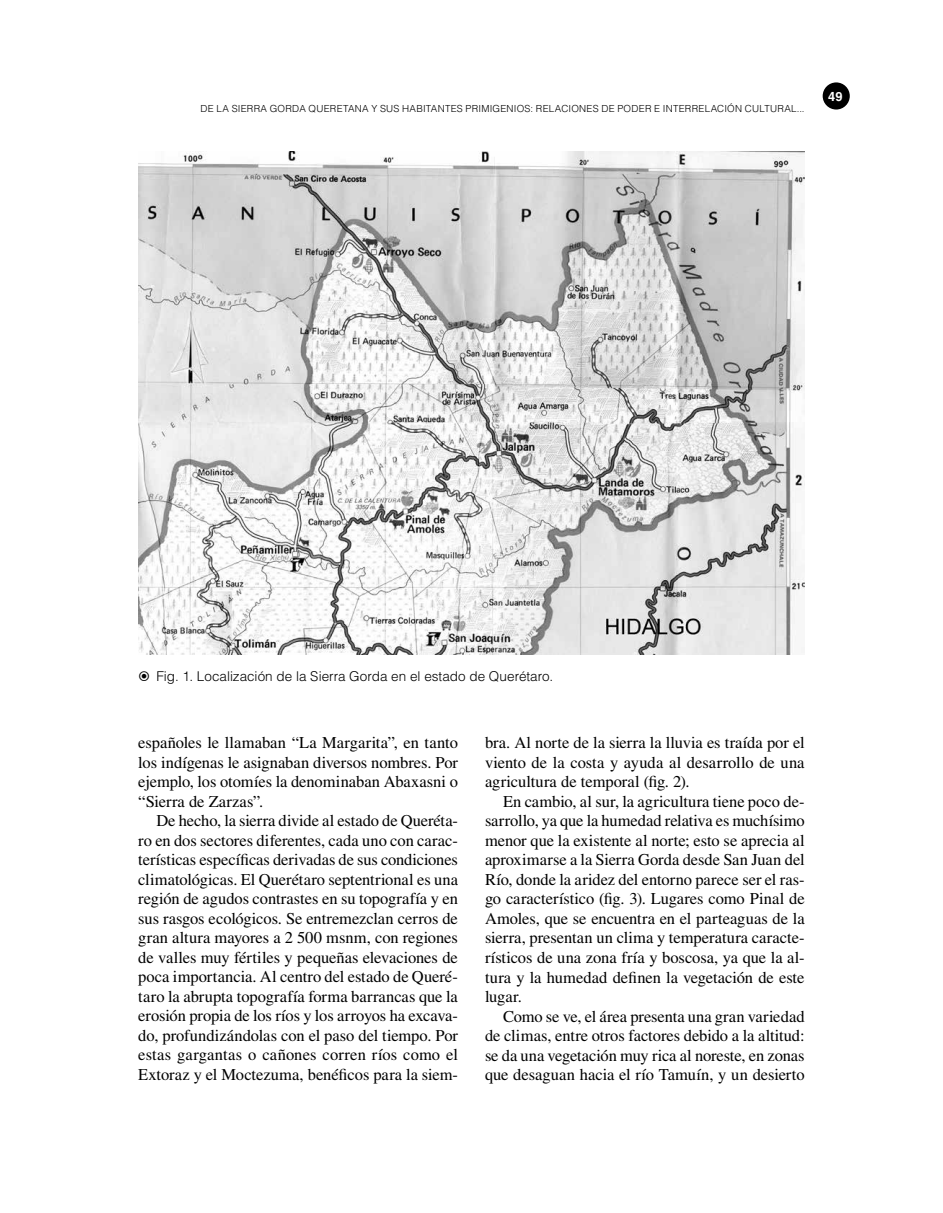
<style>
.page{position:relative;width:943px;height:1213px;background:#fff}
.page>*{position:absolute;margin:0;border:0;box-sizing:border-box;transform-origin:0 0}
.t1{font:16.5px/19.5px "Times LT Std";color:#000;text-align:justify}
.t2{font:300 13.5px "Helvetica LT Std";color:#000}
.t3{font:700 12.75px "Helvetica LT Std";color:#fff}
.t4{font:300 9.75px "Helvetica LT Std";letter-spacing:.025em;color:#000}
</style>
<div class="page">
<div style="left:822px;top:82px;width:27px;height:27px;background:#000;border-radius:50%"></div>
<img style="left:138px;top:152px;width:666px;height:503px">
<p class="t4" style="left:200px;top:103px;width:605px">DE LA SIERRA GORDA QUERETANA Y SUS HABITANTES PRIMIGENIOS: RELACIONES DE PODER E INTERRELACIÓN CULTURAL...</p>
<p class="t3" style="left:828px;top:88px;width:16px">49</p>
<p class="t2" style="left:156px;top:667px;width:398px">Fig. 1. Localización de la Sierra Gorda en el estado de Querétaro.</p>
<p class="t1" style="left:138px;top:733px;width:321px">españoles le llamaban “La Margarita”, en tanto los indígenas le asignaban diversos nombres. Por ejemplo, los otomíes la denominaban Abaxasni o “Sierra de Zarzas”.</p>
<p class="t1" style="left:138px;top:811px;width:321px;text-indent:18px">De hecho, la sierra divide al estado de Queréta&shy;ro en dos sectores diferentes, cada uno con carac&shy;terísticas específicas derivadas de sus condiciones climatológicas. El Querétaro septentrional es una región de agudos contrastes en su topografía y en sus rasgos ecológicos. Se entremezclan cerros de gran altura mayores a 2 500 msnm, con regiones de valles muy fértiles y pequeñas elevaciones de poca importancia. Al centro del estado de Queré&shy;taro la abrupta topografía forma barrancas que la erosión propia de los ríos y los arroyos ha excava&shy;do, profundizándolas con el paso del tiempo. Por estas gargantas o cañones corren ríos como el Extoraz y el Moctezuma, benéficos para la siem-</p>
<p class="t1" style="left:485px;top:733px;width:321px">bra. Al norte de la sierra la lluvia es traída por el viento de la costa y ayuda al desarrollo de una agricultura de temporal (fig. 2).</p>
<p class="t1" style="left:485px;top:791px;width:321px;text-indent:18px">En cambio, al sur, la agricultura tiene poco de&shy;sarrollo, ya que la humedad relativa es muchísimo menor que la existente al norte; esto se aprecia al aproximarse a la Sierra Gorda desde San Juan del Río, donde la aridez del entorno parece ser el ras&shy;go característico (fig. 3). Lugares como Pinal de Amoles, que se encuentra en el parteaguas de la sierra, presentan un clima y temperatura caracte&shy;rísticos de una zona fría y boscosa, ya que la al&shy;tura y la humedad definen la vegetación de este lugar.</p>
<p class="t1" style="left:485px;top:1006px;width:321px;text-indent:18px">Como se ve, el área presenta una gran variedad de climas, entre otros factores debido a la altitud: se da una vegetación muy rica al noreste, en zonas que desaguan hacia el río Tamuín, y un desierto</p>
</div>
